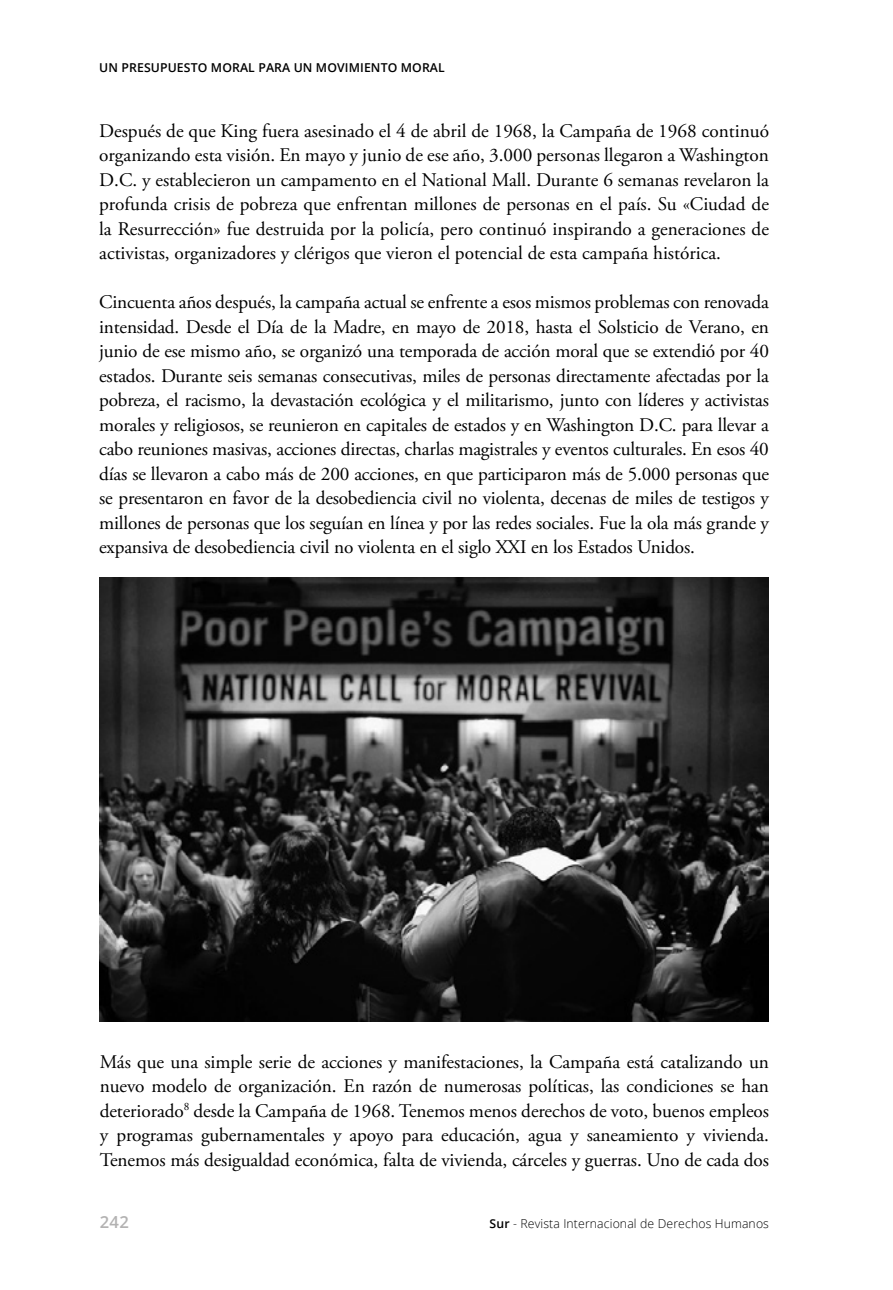
<style>
.page{position:relative;width:893px;height:1290px;background:#fff}
.page>*{position:absolute;margin:0;border:0;box-sizing:border-box;transform-origin:0 0}
.t1{font:19.25px/24.5px "Adobe Garamond Pro";letter-spacing:-.005em;color:#000;text-align:justify}
.t2{font:600 16.62px "Open Sans";color:#b3b2b2}
.t3{font:300 12.25px "Open Sans";letter-spacing:.01em;color:#000}
.t4{font:600 12.25px "Open Sans";letter-spacing:.01em;color:#000}
.s1{font-weight:600}
</style>
<div class="page">
<img style="left:100px;top:578px;width:669px;height:443px">
<p class="t4" style="left:99px;top:59px;width:347px">UN PRESUPUESTO MORAL PARA UN MOVIMIENTO MORAL</p>
<p class="t1" style="left:99px;top:119px;width:671px">Después de que King fuera asesinado el 4 de abril de 1968, la Campaña de 1968 continuó organizando esta visión. En mayo y junio de ese año, 3.000 personas llegaron a Washington D.C. y establecieron un campamento en el National Mall. Durante 6 semanas revelaron la profunda crisis de pobreza que enfrentan millones de personas en el país. Su «Ciudad de la Resurrección» fue destruida por la policía, pero continuó inspirando a generaciones de activistas, organizadores y clérigos que vieron el potencial de esta campaña histórica.</p>
<p class="t1" style="left:99px;top:290px;width:671px">Cincuenta años después, la campaña actual se enfrente a esos mismos problemas con renovada intensidad. Desde el Día de la Madre, en mayo de 2018, hasta el Solsticio de Verano, en junio de ese mismo año, se organizó una temporada de acción moral que se extendió por 40 estados. Durante seis semanas consecutivas, miles de personas directamente afectadas por la pobreza, el racismo, la devastación ecológica y el militarismo, junto con líderes y activistas morales y religiosos, se reunieron en capitales de estados y en Washington D.C. para llevar a cabo reuniones masivas, acciones directas, charlas magistrales y eventos culturales. En esos 40 días se llevaron a cabo más de 200 acciones, en que participaron más de 5.000 personas que se presentaron en favor de la desobediencia civil no violenta, decenas de miles de testigos y millones de personas que los seguían en línea y por las redes sociales. Fue la ola más grande y expansiva de desobediencia civil no violenta en el siglo XXI en los Estados Unidos.</p>
<p class="t1" style="left:100px;top:1050px;width:671px">Más que una simple serie de acciones y manifestaciones, la Campaña está catalizando un nuevo modelo de organización. En razón de numerosas políticas, las condiciones se han deteriorado<sup>8</sup> desde la Campaña de 1968. Tenemos menos derechos de voto, buenos empleos y programas gubernamentales y apoyo para educación, agua y saneamiento y vivienda.<br>Tenemos más desigualdad económica, falta de vivienda, cárceles y guerras. Uno de cada dos</p>
<p class="t2" style="left:100px;top:1210px;width:31px">242</p>
<p class="t3" style="left:490px;top:1215px;width:281px"><span class="s1">Sur</span> - Revista Internacional de Derechos Humanos</p>
</div>
